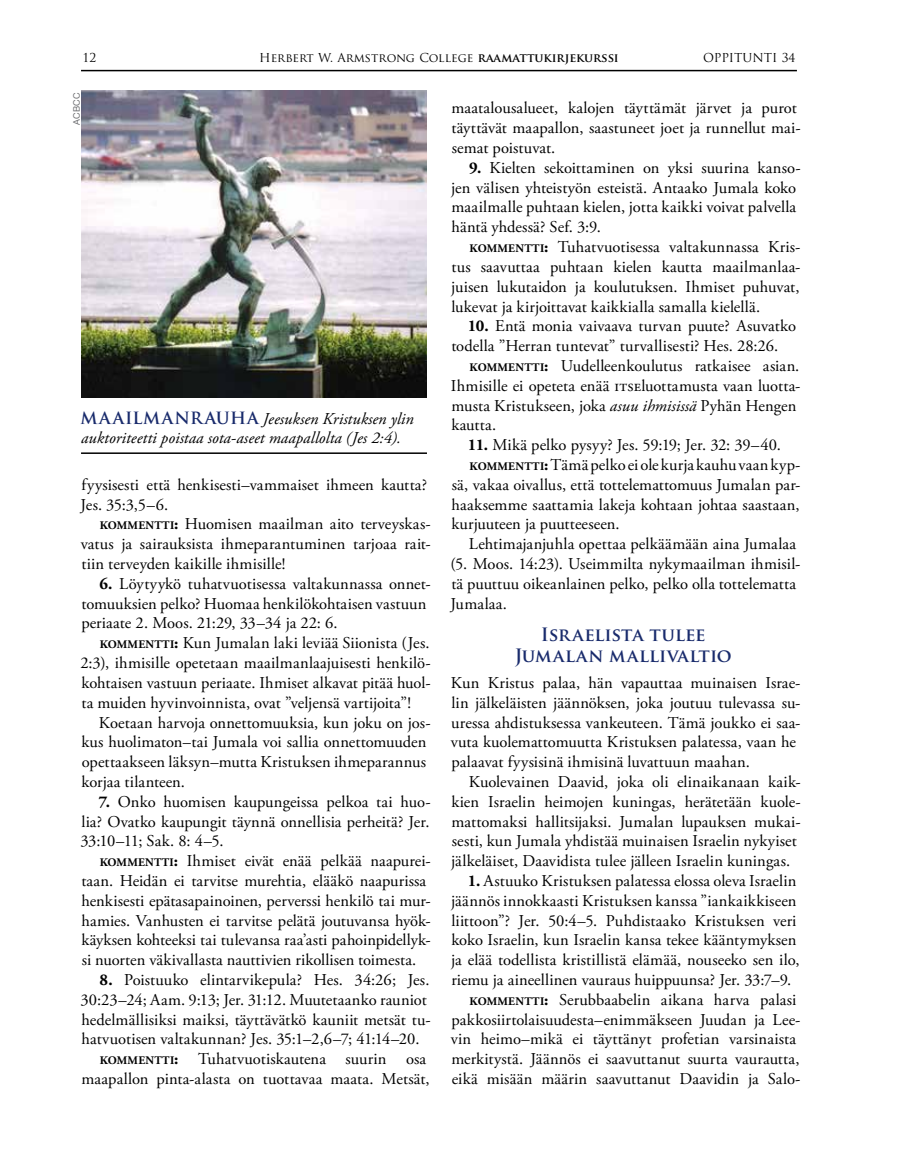
<style>
.page{position:relative;width:905px;height:1175px;background:#fff}
.page>*{position:absolute;margin:0;border:0;box-sizing:border-box;transform-origin:0 0}
.t1{font:700 18px/21.6px "Trajan Pro";letter-spacing:.005em;color:#192b6c;text-align:center}
.t2{font:16.5px/19.8px "Adobe Garamond Pro";letter-spacing:.005em;color:#000}
.t3{font:italic 16.5px/19.8px "Adobe Garamond Pro";letter-spacing:.005em;color:#000}
.t4{font:16.5px "Adobe Garamond Pro";letter-spacing:-.02em;color:#000}
.t5{font:12px "Trajan Pro";color:#000}
.t6{font:9px "Helvetica Neue";color:#6d6e71}
.s1{font-weight:700}
.s2{font-family:"Trajan Pro";font-weight:700;font-style:normal;color:#192b6c}
.s3{font-weight:700;font-size:11.55px}
.s4{font-style:italic}
</style>
<div class="page">
<img style="left:81px;top:90px;width:346px;height:308px">
<hr style="left:81px;top:70px;width:715px;height:1px;background:#000">
<hr style="left:81px;top:452px;width:346px;height:2px;background:#000">
<p class="t5" style="left:82px;top:50px;width:15px">12</p>
<p class="t5" style="left:259px;top:50px;width:361px">Herbert W. Armstrong College <span class="s1">raamattukirjekurssi</span></p>
<p class="t5" style="left:703px;top:50px;width:94px">OPPITUNTI 34</p>
<p class="t6" style="left:71px;top:124px;width:34px;rotate:-90deg">ACBCC</p>
<p class="t3" style="left:80px;top:409px;width:335px"><span class="s2">MAAILMANRAUHA</span> Jeesuksen Kristuksen ylin auktoriteetti poistaa sota-aseet maapallolta (Jes 2:4).</p>
<p class="t2" style="left:80px;top:475px;width:348px">fyysisesti että henkisesti–vammaiset ihmeen kautta?<br>Jes. 35:3,5–6.</p>
<p class="t2" style="left:81px;top:515px;width:351px;text-align:justify;text-indent:19px"><span class="s3">KOMMENTTI</span><span class="s1">:</span> Huomisen maailman aito terveyskas&shy;vatus ja sairauksista ihmeparantuminen tarjoaa rait&shy;tiin terveyden kaikille ihmisille!</p>
<p class="t2" style="left:81px;top:574px;width:351px;text-indent:18px"><span class="s1">6.</span> Löytyykö tuhatvuotisessa valtakunnassa onnet&shy;tomuuksien pelko? Huomaa henkilökohtaisen vastuun periaate 2. Moos. 21:29, 33–34 ja 22: 6.</p>
<p class="t2" style="left:80px;top:633px;width:351px;text-align:justify;text-indent:19px"><span class="s3">KOMMENTTI</span><span class="s1">:</span> Kun Jumalan laki leviää Siionista (Jes.<br>2:3), ihmisille opetetaan maailmanlaajuisesti henkilö&shy;kohtaisen vastuun periaate. Ihmiset alkavat pitää huol&shy;ta muiden hyvinvoinnista, ovat ”veljensä vartijoita”!</p>
<p class="t2" style="left:81px;top:713px;width:351px;text-indent:18px">Koetaan harvoja onnettomuuksia, kun joku on jos&shy;kus huolimaton–tai Jumala voi sallia onnettomuuden opettaakseen läksyn–mutta Kristuksen ihmeparannus korjaa tilanteen.</p>
<p class="t2" style="left:80px;top:792px;width:351px;text-align:justify;text-indent:19px"><span class="s1">7.</span> Onko huomisen kaupungeissa pelkoa tai huo&shy;lia? Ovatko kaupungit täynnä onnellisia perheitä? Jer.<br>33:10–11; Sak. 8: 4–5.</p>
<p class="t2" style="left:81px;top:851px;width:351px;text-indent:18px"><span class="s3">KOMMENTTI</span><span class="s1">:</span> Ihmiset eivät enää pelkää naapurei&shy;taan. Heidän ei tarvitse murehtia, elääkö naapurissa henkisesti epätasapainoinen, perverssi henkilö tai mur&shy;hamies. Vanhusten ei tarvitse pelätä joutuvansa hyök&shy;käyksen kohteeksi tai tulevansa raa’asti pahoinpidellyk&shy;si nuorten väkivallasta nauttivien rikollisen toimesta.</p>
<p class="t4" style="left:99px;top:969px;width:331px"><span class="s1">8.</span> Poistuuko elintarvikepula? Hes. 34:26; Jes.</p>
<p class="t2" style="left:80px;top:990px;width:348px">30:23–24; Aam. 9:13; Jer. 31:12. Muutetaanko rauniot</p>
<p class="t2" style="left:81px;top:1010px;width:351px">hedelmällisiksi maiksi, täyttävätkö kauniit metsät tu-</p>
<p class="t2" style="left:81px;top:1029px;width:339px">hatvuotisen valtakunnan? Jes. 35:1–2,6–7; 41:14–20.</p>
<p class="t2" style="left:100px;top:1049px;width:328px"><span class="s3">KOMMENTTI</span><span class="s1">:</span> Tuhatvuotiskautena suurin osa</p>
<p class="t2" style="left:81px;top:1069px;width:349px">maapallon pinta-alasta on tuottavaa maata. Metsät,</p>
<p class="t2" style="left:451px;top:99px;width:351px">maatalousalueet, kalojen täyttämät järvet ja purot täyttävät maapallon, saastuneet joet ja runnellut mai&shy;semat poistuvat.</p>
<p class="t2" style="left:451px;top:158px;width:351px;text-indent:18px"><span class="s1">9.</span> Kielten sekoittaminen on yksi suurina kanso&shy;jen välisen yhteistyön esteistä. Antaako Jumala koko maailmalle puhtaan kielen, jotta kaikki voivat palvella häntä yhdessä? Sef. 3:9.</p>
<p class="t2" style="left:451px;top:237px;width:351px;text-align:justify;text-indent:18px"><span class="s3">KOMMENTTI</span><span class="s1">:</span> Tuhatvuotisessa valtakunnassa Kris&shy;tus saavuttaa puhtaan kielen kautta maailmanlaa&shy;juisen lukutaidon ja koulutuksen. Ihmiset puhuvat, lukevat ja kirjoittavat kaikkialla samalla kielellä.</p>
<p class="t2" style="left:451px;top:317px;width:346px;text-indent:17px"><span class="s1">10.</span> Entä monia vaivaava turvan puute? Asuvatko todella ”Herran tuntevat” turvallisesti? Hes. 28:26.</p>
<p class="t2" style="left:451px;top:356px;width:351px;text-indent:19px"><span class="s3">KOMMENTTI</span><span class="s1">:</span> Uudelleenkoulutus ratkaisee asian.<br>Ihmisille ei opeteta enää itseluottamusta vaan luotta&shy;musta Kristukseen, joka <span class="s4">asuu ihmisissä</span> Pyhän Hengen kautta.</p>
<p class="t2" style="left:468px;top:435px;width:314px"><span class="s1">11.</span> Mikä pelko pysyy? Jes. 59:19; Jer. 32: 39–40.</p>
<p class="t2" style="left:469px;top:455px;width:332px"><span class="s3">KOMMENTTI</span><span class="s1">:</span> Tämä pelko ei ole kurja kauhu vaan kyp-</p>
<p class="t2" style="left:452px;top:475px;width:350px">sä, vakaa oivallus, että tottelemattomuus Jumalan par-</p>
<p class="t2" style="left:451px;top:495px;width:349px">haaksemme saattamia lakeja kohtaan johtaa saastaan,</p>
<p class="t2" style="left:451px;top:515px;width:170px">kurjuuteen ja puutteeseen.</p>
<p class="t2" style="left:469px;top:534px;width:329px">Lehtimajanjuhla opettaa pelkäämään aina Jumalaa</p>
<p class="t2" style="left:450px;top:554px;width:352px">(5. Moos. 14:23). Useimmilta nykymaailman ihmisil-</p>
<p class="t2" style="left:451px;top:574px;width:346px">tä puuttuu oikeanlainen pelko, pelko olla tottelematta</p>
<p class="t2" style="left:450px;top:594px;width:58px">Jumalaa.</p>
<p class="t1" style="left:515px;top:623px;width:218px">Israelista tulee<br>Jumalan mallivaltio</p>
<p class="t2" style="left:451px;top:673px;width:351px">Kun Kristus palaa, hän vapauttaa muinaisen Israe&shy;lin jälkeläisten jäännöksen, joka joutuu tulevassa su&shy;uressa ahdistuksessa vankeuteen. Tämä joukko ei saa&shy;vuta kuolemattomuutta Kristuksen palatessa, vaan he palaavat fyysisinä ihmisinä luvattuun maahan.</p>
<p class="t2" style="left:451px;top:772px;width:351px;text-indent:18px">Kuolevainen Daavid, joka oli elinaikanaan kaik&shy;kien Israelin heimojen kuningas, herätetään kuole&shy;mattomaksi hallitsijaksi. Jumalan lupauksen mukai&shy;sesti, kun Jumala yhdistää muinaisen Israelin nykyiset jälkeläiset, Daavidista tulee jälleen Israelin kuningas.</p>
<p class="t2" style="left:468px;top:871px;width:330px"><span class="s1">1.</span> Astuuko Kristuksen palatessa elossa oleva Israelin</p>
<p class="t2" style="left:451px;top:891px;width:347px">jäännös innokkaasti Kristuksen kanssa ”iankaikkiseen</p>
<p class="t2" style="left:451px;top:911px;width:346px">liittoon”? Jer. 50:4–5. Puhdistaako Kristuksen veri</p>
<p class="t2" style="left:451px;top:930px;width:346px">koko Israelin, kun Israelin kansa tekee kääntymyksen</p>
<p class="t2" style="left:451px;top:950px;width:350px">ja elää todellista kristillistä elämää, nouseeko sen ilo,</p>
<p class="t2" style="left:451px;top:970px;width:341px">riemu ja aineellinen vauraus huippuunsa? Jer. 33:7–9.</p>
<p class="t2" style="left:469px;top:990px;width:328px"><span class="s3">KOMMENTTI</span><span class="s1">:</span> Serubbaabelin aikana harva palasi</p>
<p class="t2" style="left:451px;top:1010px;width:351px">pakkosiirtolaisuudesta–enimmäkseen Juudan ja Lee-</p>
<p class="t2" style="left:450px;top:1029px;width:347px">vin heimo–mikä ei täyttänyt profetian varsinaista</p>
<p class="t2" style="left:451px;top:1049px;width:350px">merkitystä. Jäännös ei saavuttanut suurta vaurautta,</p>
<p class="t2" style="left:451px;top:1069px;width:350px">eikä misään määrin saavuttanut Daavidin ja Salo-</p>
</div>
